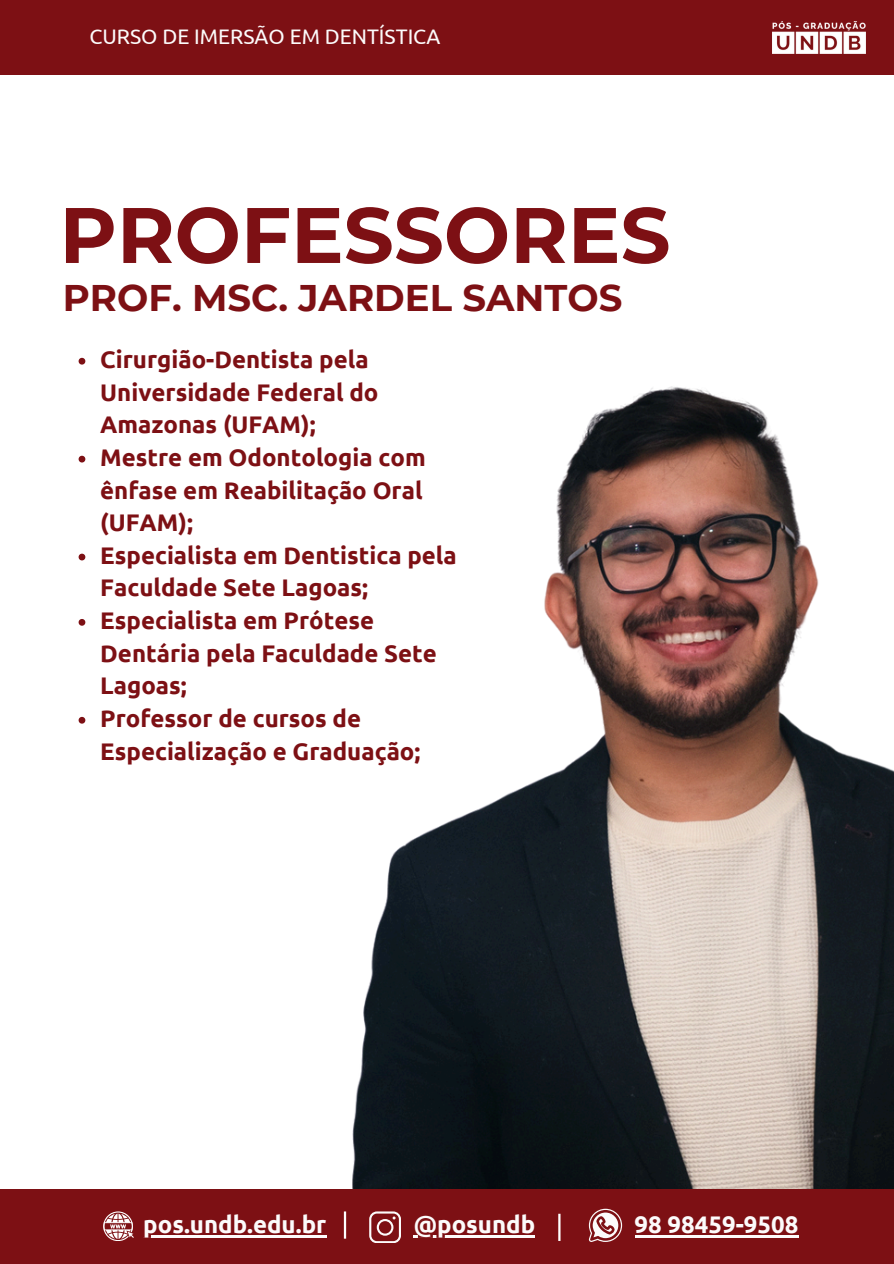
<style>
.page{position:relative;width:894px;height:1264px;background:#fff}
.page>*{position:absolute;margin:0;border:0;box-sizing:border-box;transform-origin:0 0}
.t1{font:700 78.45px "Montserrat";color:#7d1014}
.t2{font:700 37.05px "Montserrat";color:#7d1014}
.t3{font:700 24px/32.7px "Ubuntu";color:#7d1014}
.t4{font:700 24px "Ubuntu";color:#fcfbfb}
.t5{font:21px "Ubuntu";color:#fcfbfb}
</style>
<div class="page">
<div style="left:0;top:0;width:893px;height:75px;background:#7d1014"></div>
<img style="left:772px;top:21px;width:93px;height:33px">
<img style="left:352px;top:386px;width:541px;height:802px">
<div style="left:0;top:1188px;width:893px;height:75px;background:#7d1014"></div>
<svg style="left:103px;top:1211px;width:31px;height:29px"></svg>
<hr style="left:344px;top:1211px;width:2px;height:27px;background:#fff">
<hr style="left:558px;top:1213px;width:2px;height:27px;background:#fff">
<svg style="left:369px;top:1211px;width:31px;height:31px"></svg>
<svg style="left:588px;top:1208px;width:34px;height:33px"></svg>
<hr style="left:143px;top:1234px;width:183px;height:3px;background:#fcfbfb">
<hr style="left:413px;top:1234px;width:122px;height:3px;background:#fcfbfb">
<hr style="left:634px;top:1234px;width:164px;height:3px;background:#fcfbfb">
<svg style="left:79px;top:358px;width:6px;height:6px"></svg>
<svg style="left:79px;top:456px;width:6px;height:6px"></svg>
<svg style="left:79px;top:553px;width:6px;height:7px"></svg>
<svg style="left:79px;top:619px;width:6px;height:6px"></svg>
<svg style="left:79px;top:717px;width:6px;height:6px"></svg>
<p class="t5" style="left:89px;top:25px;width:352px">CURSO DE IMERSÃO EM DENTÍSTICA</p>
<p class="t1" style="left:59px;top:187px;width:612px">PROFESSORES</p>
<p class="t2" style="left:63px;top:275px;width:561px">PROF. MSC. JARDEL SANTOS</p>
<p class="t3" style="left:100px;top:343px;width:280px">Cirurgião-Dentista pela<br>Universidade Federal do<br>Amazonas (UFAM);</p>
<p class="t3" style="left:100px;top:440px;width:327px">Mestre em Odontologia com ênfase em Reabilitação Oral (UFAM);</p>
<p class="t3" style="left:100px;top:538px;width:358px">Especialista em Dentistica pela<br>Faculdade Sete Lagoas;</p>
<p class="t3" style="left:100px;top:604px;width:338px">Especialista em Prótese<br>Dentária pela Faculdade Sete<br>Lagoas;</p>
<p class="t3" style="left:100px;top:701px;width:321px">Professor de cursos de<br>Especialização e Graduação;</p>
<p class="t4" style="left:143px;top:1210px;width:184px">pos.undb.edu.br</p>
<h1 class="t4" style="left:413px;top:1210px;width:123px">@posundb</h1>
<h2 class="t4" style="left:634px;top:1210px;width:165px">98 98459-9508</h2>
</div>
